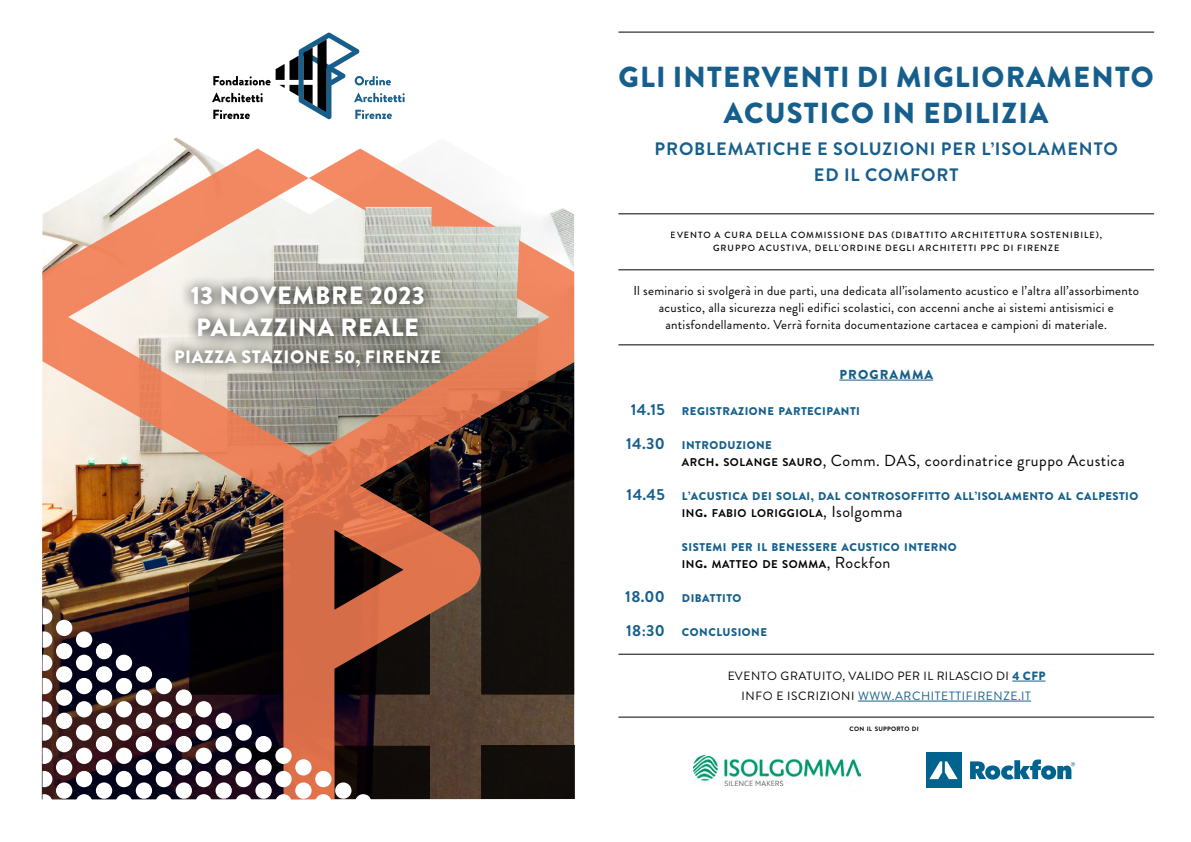
<style>
.page{position:relative;width:1191px;height:842px;background:#fff}
.page>*{position:absolute;margin:0;border:0;box-sizing:border-box;transform-origin:0 0}
.t1{font:900 29px/36px "Brandon Grotesque";letter-spacing:.04em;color:#165f8c;text-align:center}
.t2{font:900 25px/32px "Brandon Grotesque";letter-spacing:.03em;color:#fff}
.t3{font:700 18px/26px "Brandon Grotesque";letter-spacing:.05em;color:#165f8c;text-align:center}
.t4{font:900 18px "Brandon Grotesque";letter-spacing:.03em;color:#fff}
.t5{font:16px "Brandon Grotesque";letter-spacing:.03em;color:#000}
.t6{font:700 16px/34px "Brandon Grotesque";letter-spacing:.02em;color:#165f8c}
.t7{font:13px/17px "Brandon Grotesque";letter-spacing:.02em;color:#000;text-align:center}
.t8{font:900 13px "Brandon Grotesque";letter-spacing:.09em;color:#165f8c}
.t9{font:12px/20px "Brandon Grotesque";letter-spacing:.05em;color:#000;text-align:center}
.t10{font:900 11.2px/17px "Brandon Grotesque";letter-spacing:.045em;color:#165f8c}
.t11{font:500 9px/13px "Brandon Grotesque";letter-spacing:.11em;color:#000;text-align:center}
.t12{font:700 6.3px "Brandon Grotesque";letter-spacing:.045em;color:#000}
.s1{font-weight:700;font-size:11.2px}
.s2{font-weight:700}
.s3{font-size:12px}
.s4{font-size:11px}
.s5{font-weight:700;color:#000}
.s6{font-weight:700;font-size:16px;color:#000}
.s7{font-weight:400;font-size:16px;color:#000}
.s8{font-weight:900;color:#165f8c}
.s9{color:#165f8c}
</style>
<div class="page">
<svg style="left:212px;top:33px;width:192px;height:86px"></svg>
<svg style="left:43px;top:148px;width:531px;height:651px;background:#977261"></svg>
<hr style="left:618px;top:32px;width:536px;height:1px;background:#000">
<hr style="left:618px;top:213px;width:536px;height:1px;background:#000">
<hr style="left:618px;top:270px;width:536px;height:1px;background:#000">
<hr style="left:618px;top:345px;width:536px;height:1px;background:#000">
<hr style="left:618px;top:717px;width:536px;height:1px;background:#000">
<hr style="left:618px;top:654px;width:536px;height:1px;background:#000">
<hr style="left:1012px;top:681px;width:33px;height:1px;background:#165f8c">
<hr style="left:858px;top:701px;width:173px;height:1px;background:#165f8c">
<hr style="left:839px;top:380px;width:94px;height:1px;background:#165f8c">
<svg style="left:43px;top:608px;width:328px;height:192px"></svg>
<img style="left:693px;top:755px;width:167px;height:30px">
<img style="left:364px;top:207px;width:156px;height:110px">
<svg style="left:162px;top:274px;width:290px;height:104px;background:#a09f97"></svg>
<div style="left:926px;top:753px;width:35px;height:35px;background:#00638e"></div>
<svg style="left:929px;top:761px;width:28px;height:18px"></svg>
<svg style="left:970px;top:759px;width:105px;height:21px"></svg>
<h2 class="t2" style="left:191px;top:280px;width:235px">13 NOVEMBRE 2023<br>PALAZZINA REALE</h2>
<h3 class="t4" style="left:174px;top:344px;width:268px">PIAZZA STAZIONE 50, FIRENZE</h3>
<h1 class="t1" style="left:618px;top:59px;width:536px">GLI INTERVENTI DI MIGLIORAMENTO<br>ACUSTICO IN EDILIZIA</h1>
<h3 class="t3" style="left:654px;top:136px;width:465px">PROBLEMATICHE E SOLUZIONI PER L’ISOLAMENTO<br>ED IL COMFORT</h3>
<p class="t11" style="left:670px;top:229px;width:433px">EVENTO A CURA DELLA COMMISSIONE DAS (DIBATTITO ARCHITETTURA SOSTENIBILE),<br>GRUPPO ACUSTIVA, DELL'ORDINE DEGLI ARCHITETTI PPC DI FIRENZE</p>
<p class="t7" style="left:633px;top:282px;width:507px">Il seminario si svolgerà in due parti, una dedicata all’isolamento acustico e l’altra all’assorbimento acustico, alla sicurezza negli edifici scolastici, con accenni anche ai sistemi antisismici e antisfondellamento. Verrà fornita documentazione cartacea e campioni di materiale.</p>
<p class="t6" style="left:626px;top:392px;width:40px">14.15<br>14.30</p>
<p class="t6" style="left:626px;top:477px;width:40px">14.45</p>
<p class="t6" style="left:625px;top:579px;width:41px">18.00<br>18:30</p>
<p class="t8" style="left:839px;top:365px;width:95px">PROGRAMMA</p>
<p class="t10" style="left:682px;top:402px;width:179px">REGISTRAZIONE PARTECIPANTI</p>
<p class="t10" style="left:682px;top:436px;width:91px">INTRODUZIONE</p>
<p class="t5" style="left:682px;top:449px;width:444px"><span class="s1">ARCH</span><span class="s2">.</span> <span class="s1">SOLANGE SAURO</span>, Comm. DAS, coordinatrice gruppo Acustica</p>
<p class="t10" style="left:682px;top:487px;width:458px">L<span class="s3">’</span>ACUSTICA DEI SOLAI<span class="s4">,</span> DAL CONTROSOFFITTO ALL<span class="s3">’</span>ISOLAMENTO AL CALPESTIO<br><span class="s5">ING</span><span class="s6">.</span> <span class="s5">FABIO LORIGGIOLA</span><span class="s7">, Isolgomma</span></p>
<p class="t10" style="left:682px;top:538px;width:276px">SISTEMI PER IL BENESSERE ACUSTICO INTERNO<br><span class="s5">ING</span><span class="s6">.</span> <span class="s5">MATTEO DE SOMMA</span><span class="s7">, Rockfon</span></p>
<p class="t10" style="left:682px;top:589px;width:61px">DIBATTITO</p>
<p class="t10" style="left:682px;top:623px;width:86px">CONCLUSIONE</p>
<p class="t9" style="left:727px;top:666px;width:320px">EVENTO GRATUITO, VALIDO PER IL RILASCIO DI <span class="s8">4 CFP<br></span>INFO E ISCRIZIONI <span class="s9">WWW.ARCHITETTIFIRENZE.IT</span></p>
<p class="t12" style="left:849px;top:724px;width:71px">CON IL SUPPORTO DI</p>
</div>
